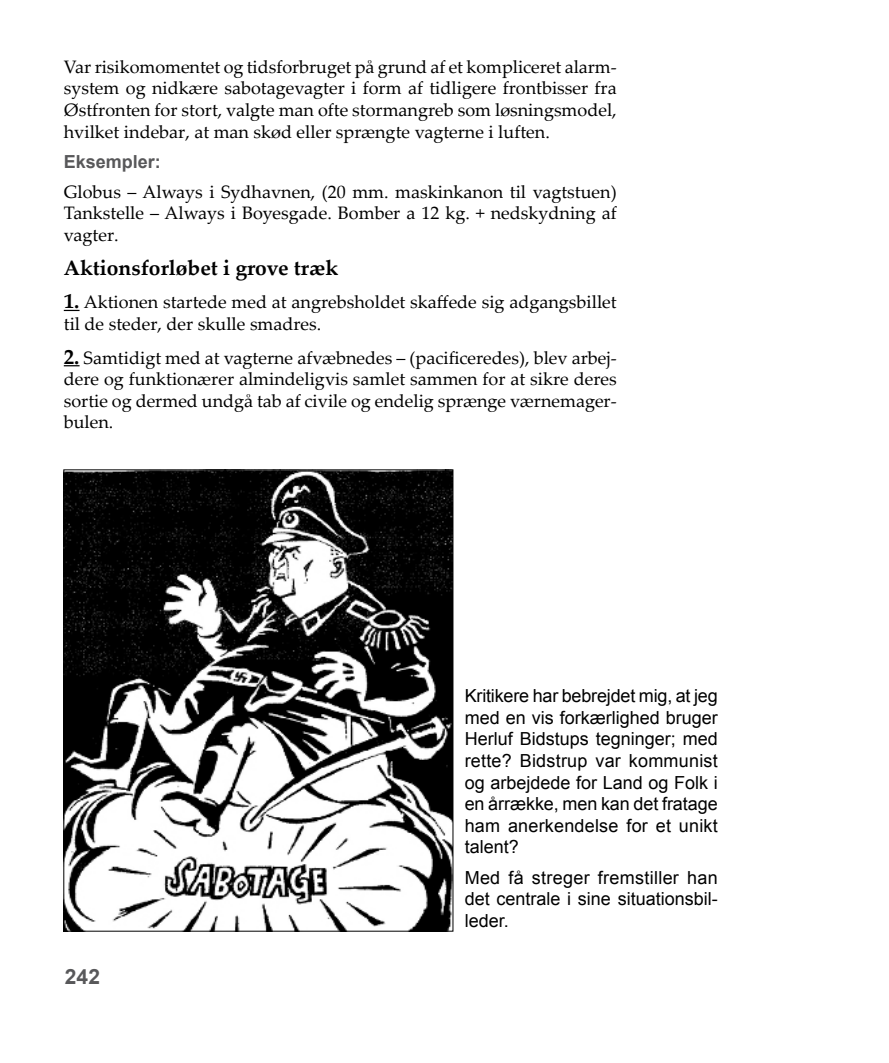
<style>
.page{position:relative;width:889px;height:1063px;background:#fff}
.page>*{position:absolute;margin:0;border:0;box-sizing:border-box;transform-origin:0 0}
.t1{font:700 21px "Palatino Linotype";color:#000}
.t2{font:700 21px "Arial";color:#58585a}
.t3{font:18px/21.6px "Palatino Linotype";color:#000;text-align:justify}
.t4{font:18px/21.6px "Arial";color:#000;text-align:justify}
.t5{font:700 18px "Arial";color:#58585a}
.s1{font-weight:700;font-size:21px}
</style>
<div class="page">
<svg style="left:64px;top:310px;width:16px;height:1px"></svg>
<svg style="left:64px;top:365px;width:16px;height:1px"></svg>
<img style="left:66px;top:472px;width:385px;height:457px">
<p class="t3" style="left:64px;top:55px;width:554px">Var risikomomentet og tidsforbruget på grund af et kompliceret alarm&shy;system og nidkære sabotagevagter i form af tidligere frontbisser fra Østfronten for stort, valgte man ofte stormangreb som løsningsmodel, hvilket indebar, at man skød eller sprængte vagterne i luften.</p>
<p class="t5" style="left:64px;top:149px;width:99px">Eksempler:</p>
<p class="t3" style="left:64px;top:180px;width:554px">Globus – Always i Sydhavnen, (20 mm. maskinkanon til vagtstuen)<br>Tankstelle – Always i Boyesgade. Bomber a 12 kg. + nedskydning af vagter.</p>
<p class="t1" style="left:64px;top:253px;width:276px">Aktionsforløbet i grove træk</p>
<p class="t3" style="left:64px;top:291px;width:554px"><span class="s1">1.</span> Aktionen startede med at angrebsholdet skaffede sig adgangsbillet til de steder, der skulle smadres.</p>
<p class="t3" style="left:64px;top:346px;width:554px"><span class="s1">2.</span> Samtidigt med at vagterne afvæbnedes – (pacificeredes), blev arbej&shy;dere og funktionærer almindeligvis samlet sammen for at sikre deres sortie og dermed undgå tab af civile og endelig sprænge værnemager&shy;bulen.</p>
<p class="t2" style="left:65px;top:963px;width:37px">242</p>
<p class="t4" style="left:465px;top:685px;width:255px">Kritikere har bebrejdet mig, at jeg med en vis forkærlighed bruger Herluf Bidstups tegninger; med rette? Bidstrup var kommunist og arbejdede for Land og Folk i en årrække, men kan det fratage ham anerkendelse for et unikt talent?</p>
<p class="t4" style="left:465px;top:867px;width:254px">Med få streger fremstiller han det centrale i sine situationsbil&shy;leder.</p>
</div>
